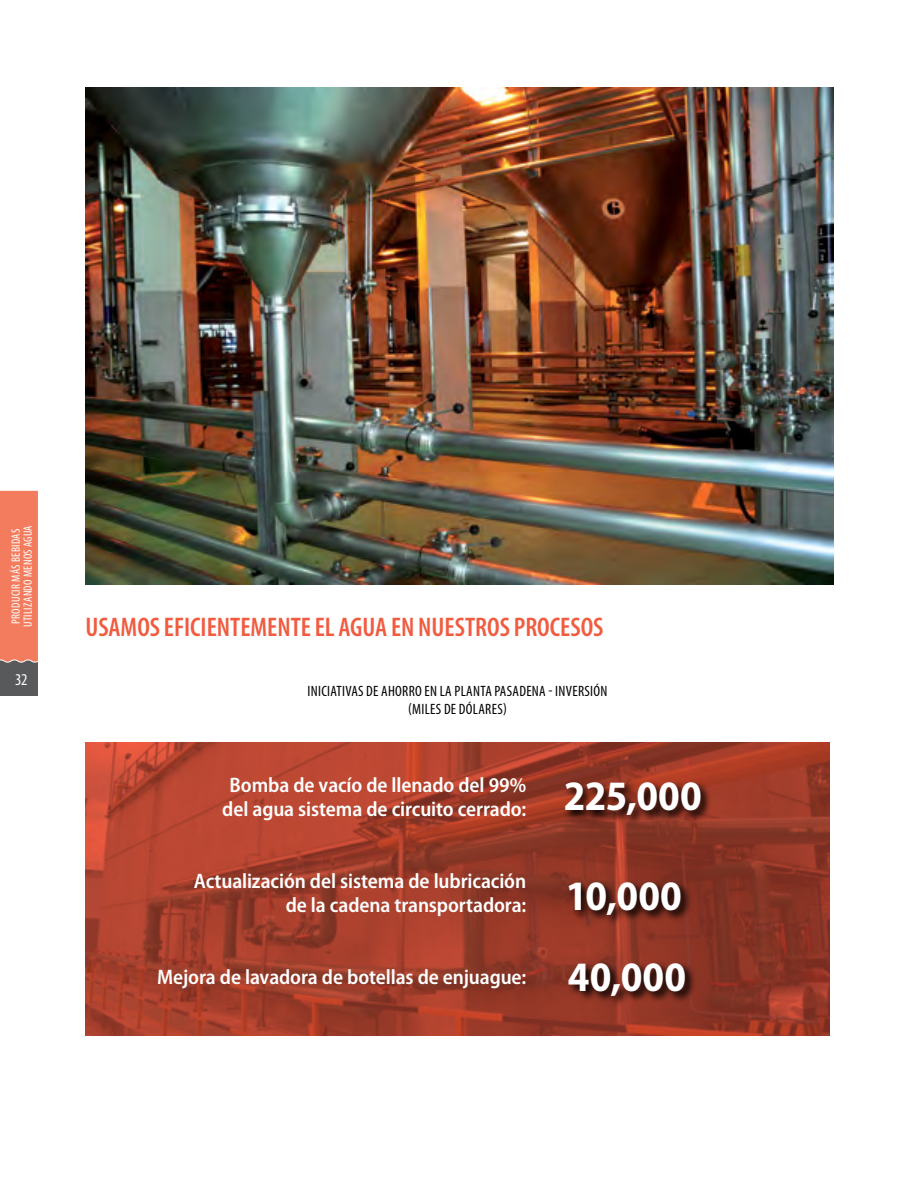
<style>
.page{position:relative;width:915px;height:1187px;background:#fff}
.page>*{position:absolute;margin:0;border:0;box-sizing:border-box;transform-origin:0 0}
.t1{font:700 semi-condensed 42px/80.8px "Myriad Pro";letter-spacing:.005em;color:#fff}
.t2{font:600 condensed 27px "Myriad Pro";color:#f15b40}
.t3{font:600 semi-condensed 21px/24px "Myriad Pro";letter-spacing:-.005em;color:#fff;text-align:center}
.t4{font:condensed 16.5px "Myriad Pro";color:#fff}
.t5{font:condensed 15px "Myriad Pro";letter-spacing:.02em;color:#000}
.t6{font:condensed 12px/12px "Myriad Pro";letter-spacing:.03em;color:#fff}
</style>
<div class="page">
<div style="left:0;top:659px;width:38px;height:37px;background:#58595b"></div>
<div style="left:0;top:491px;width:38px;height:172px;background:#f47c5e"></div>
<img style="left:85px;top:87px;width:748px;height:497px">
<img style="left:85px;top:742px;width:744px;height:293px">
<svg style="left:562px;top:779px;width:150px;height:46px"></svg>
<svg style="left:566px;top:879px;width:126px;height:46px"></svg>
<svg style="left:566px;top:959px;width:130px;height:47px"></svg>
<p class="t6" style="left:10px;top:627px;width:103px;rotate:-90deg">PRODUCIR MÁS BEBIDAS<br>UTILIZANDO MENOS AGUA</p>
<p class="t4" style="left:15px;top:669px;width:14px">32</p>
<p class="t2" style="left:85px;top:610px;width:519px">USAMOS EFICIENTEMENTE EL AGUA EN NUESTROS PROCESOS</p>
<p class="t5" style="left:307px;top:682px;width:151px">INICIATIVA S DE AHORROEN LA PLAN</p>
<p class="t5" style="left:480px;top:682px;width:82px">TA PASADENA - INVER</p>
<p class="t5" style="left:584px;top:682px;width:23px">SIÓN</p>
<p class="t5" style="left:408px;top:700px;width:67px">(MILES DE DÓLARE</p>
<p class="t5" style="left:497px;top:700px;width:11px">S)</p>
<p class="t3" style="left:222px;top:773px;width:305px">Bomba de vacío de llenado del 99% del agua sistema de circuito cerrado:</p>
<p class="t3" style="left:194px;top:869px;width:334px;text-align:right">Actualización del sistema de lubricación de la cadena transportadora:</p>
<p class="t3" style="left:157px;top:965px;width:370px">Mejora de lavadora de botellas de enjuague:</p>
<h1 class="t1" style="left:563px;top:756px;width:140px">225,000</h1>
<h1 class="t1" style="left:565px;top:856px;width:122px">10,000<br>40,000</h1>
</div>
